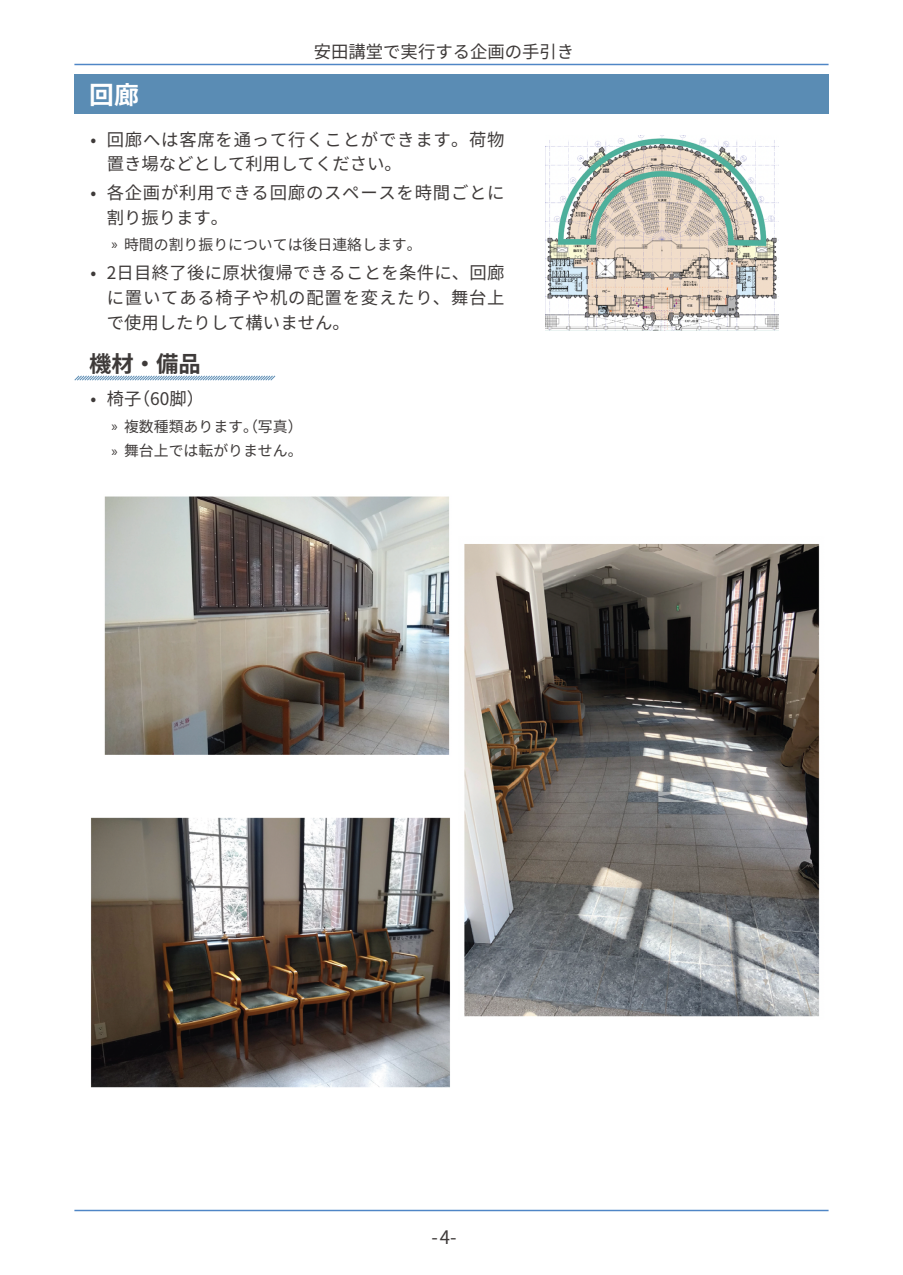
<style>
.page{position:relative;width:903px;height:1275px;background:#fff}
.page>*{position:absolute;margin:0;border:0;box-sizing:border-box;transform-origin:0 0}
.t1{font:700 24.85px "Source Han Sans JP";color:#fff}
.t2{font:700 22.4px "Source Han Sans JP";color:#3e3a39}
.t3{font:18.55px "Source Han Sans JP";color:#3e3a39}
.t4{font:17.32px/28.5px "Source Han Sans JP";letter-spacing:.045em;color:#3e3a39}
.t5{font:17.32px "Source Han Sans JP";letter-spacing:.02em;color:#3e3a39}
.t6{font:17.32px "Source Han Sans JP";color:#3e3a39}
.t7{font:14.88px/24.8px "Source Han Sans JP";color:#3e3a39}
.s1{font-family:"Myriad Pro"}
</style>
<div class="page">
<hr style="left:74px;top:64px;width:754px;height:1px;background:#4f86c6">
<hr style="left:74px;top:1210px;width:754px;height:1px;background:#4f86c6">
<div style="left:74px;top:74px;width:754px;height:40px;background:#5a8cb4"></div>
<svg style="left:74px;top:375px;width:202px;height:6px"></svg>
<img style="left:545px;top:135px;width:233px;height:196px">
<img style="left:104px;top:496px;width:346px;height:259px">
<img style="left:91px;top:817px;width:359px;height:271px">
<img style="left:464px;top:544px;width:356px;height:473px">
<p class="t6" style="left:314px;top:42px;width:262px">安田講堂で実行する企画の手引き</p>
<h1 class="t1" style="left:89px;top:81px;width:51px">回廊</h1>
<p class="t4" style="left:107px;top:125px;width:399px">回廊へは客席を通って行くことができます。荷物</p>
<p class="t5" style="left:91px;top:129px;width:7px">•</p>
<p class="t5" style="left:91px;top:183px;width:7px">•</p>
<p class="t5" style="left:91px;top:263px;width:7px">•</p>
<p class="t4" style="left:107px;top:150px;width:399px">置き場などとして利用してください。<br>各企画が利用できる回廊のスペースを時間ごとに</p>
<p class="t5" style="left:107px;top:208px;width:123px">割り振ります。</p>
<p class="t7" style="left:112px;top:232px;width:312px"><span class="s1">»</span> 時間の割り振りについては後日連絡します。</p>
<p class="t5" style="left:107px;top:263px;width:399px">2日目終了後に原状復帰できることを条件に、回廊</p>
<p class="t4" style="left:107px;top:286px;width:399px;line-height:24.8px">に置いてある椅子や机の配置を変えたり、舞台上で使用したりして構いません。</p>
<p class="t2" style="left:89px;top:351px;width:113px">機材・備品</p>
<p class="t5" style="left:133px;top:389px;width:73px">（60脚(</p>
<p class="t5" style="left:107px;top:389px;width:36px">椅子</p>
<p class="t5" style="left:91px;top:389px;width:7px">•</p>
<p class="t7" style="left:112px;top:414px;width:192px"><span class="s1">»</span> 複数種類あります。（写真( <span class="s1">»</span> 舞台上では転がりません。</p>
<p class="t3" style="left:431px;top:1227px;width:27px">-4-</p>
</div>
